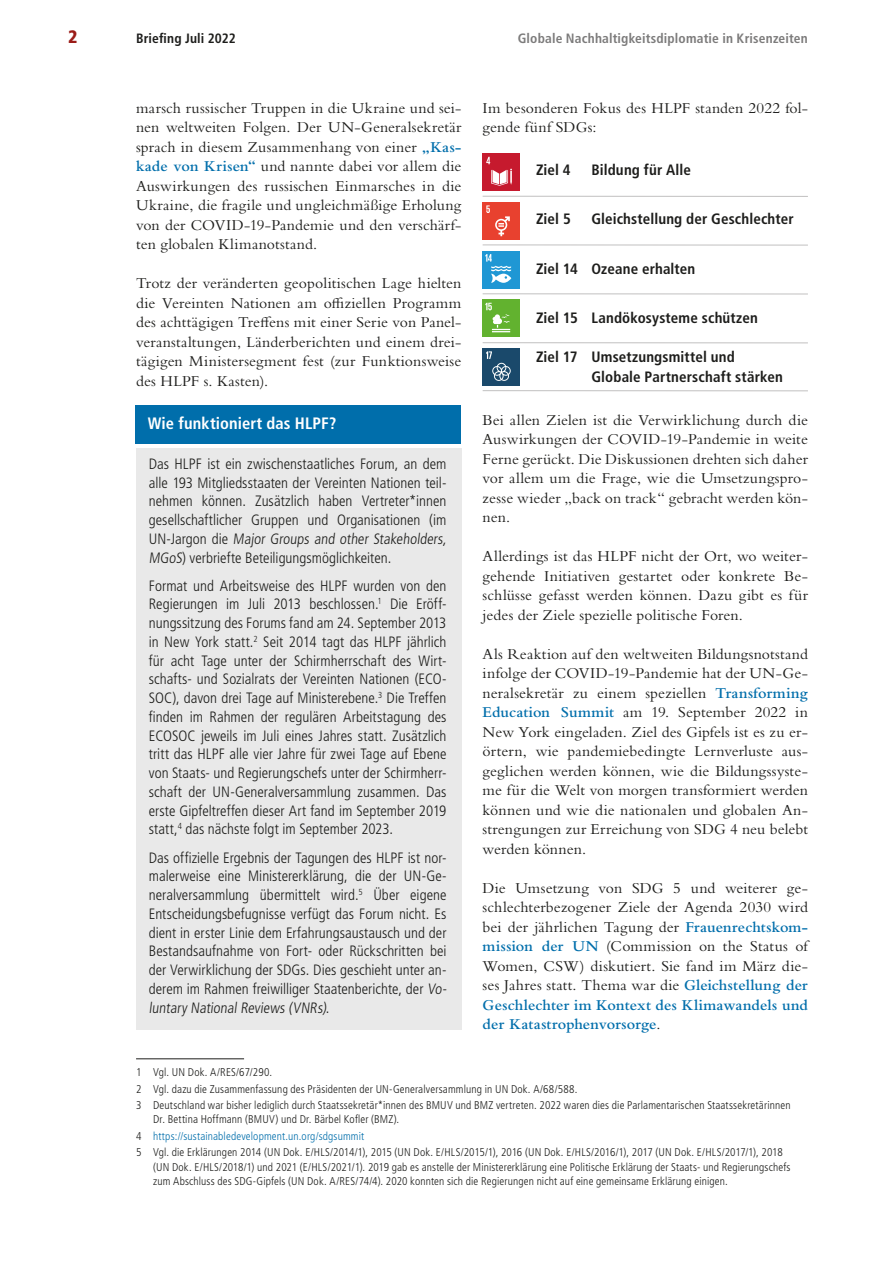
<style>
.page{position:relative;width:893px;height:1263px;background:#fff}
.page>*{position:absolute;margin:0;border:0;box-sizing:border-box;transform-origin:0 0}
.t1{font:900 condensed 18px "Frutiger LT Std";color:#9b1c18}
.Kasten_Titel{font:700 condensed 16.5px "Frutiger LT Std";letter-spacing:.005em;color:#fff}
.Text{font:15.75px/19.5px "Bembo Std";letter-spacing:.01em;color:#1d1d1b;text-align:justify}
.Kasten_Text{font:300 condensed 15px/18.8px "Frutiger LT Std";color:#1d1d1b}
.Text-2{font:700 condensed 15px/19.5px "Frutiger LT Std";letter-spacing:.01em;color:#1d1d1b}
.t2{font:700 condensed 13.5px "Frutiger LT Std";letter-spacing:.01em;color:#7c7b7b}
.t3{font:700 condensed 13.5px "Frutiger LT Std";letter-spacing:.01em;color:#1d1d1b}
.Fußnoten{font:300 condensed 11.25px/14.2px "Frutiger LT Std";letter-spacing:.01em;color:#1d1d1b}
.Fußnoten-2{font:300 condensed 11.25px "Frutiger LT Std";letter-spacing:.01em;color:#006eab}
.s1{font-weight:600;color:#006eab}
.s2{color:#1d1d1b}
</style>
<div class="page">
<div style="left:136px;top:405px;width:325px;height:38px;background:#006eab"></div>
<div style="left:136px;top:448px;width:325px;height:581px;background:#e9e9e9"></div>
<hr style="left:136px;top:1058px;width:108px;height:1px;background:#1d1d1b">
<div style="left:483px;top:154px;width:37px;height:37px;background:#c61a2e"></div>
<svg style="left:486px;top:157px;width:26px;height:29px"></svg>
<div style="left:483px;top:202px;width:37px;height:38px;background:#e8412f"></div>
<svg style="left:486px;top:205px;width:24px;height:31px"></svg>
<div style="left:483px;top:251px;width:37px;height:37px;background:#1f97d4"></div>
<svg style="left:485px;top:254px;width:26px;height:29px"></svg>
<div style="left:483px;top:300px;width:37px;height:37px;background:#62b22f"></div>
<svg style="left:485px;top:303px;width:25px;height:29px"></svg>
<div style="left:483px;top:348px;width:37px;height:38px;background:#1a496b"></div>
<svg style="left:486px;top:351px;width:25px;height:30px"></svg>
<hr style="left:483px;top:342px;width:325px;height:1px;background:#c1c0c0">
<hr style="left:483px;top:390px;width:325px;height:1px;background:#c1c0c0">
<hr style="left:483px;top:293px;width:325px;height:1px;background:#c1c0c0">
<hr style="left:483px;top:244px;width:325px;height:2px;background:#c1c0c0">
<hr style="left:483px;top:196px;width:325px;height:1px;background:#c1c0c0">
<p class="t1" style="left:68px;top:26px;width:11px">2</p>
<p class="t3" style="left:136px;top:31px;width:101px">Briefing Juli 2022</p>
<p class="t2" style="left:518px;top:31px;width:292px">Globale Nachhaltigkeitsdiplomatie in Krisenzeiten</p>
<p class="Text" style="left:136px;top:98px;width:327px">marsch russischer Truppen in die Ukraine und sei&shy;nen weltweiten Folgen. Der UN-Generalsekretär sprach in diesem Zusammenhang von einer <span class="s1">„Kas&shy;kade von Krisen“</span> und nannte dabei vor allem die Auswirkungen des russischen Einmarsches in die Ukraine, die fragile und ungleichmäßige Erholung von der COVID-19-Pandemie und den verschärf&shy;ten globalen Klimanotstand.</p>
<p class="Text" style="left:136px;top:273px;width:327px">Trotz der veränderten geopolitischen Lage hielten die Vereinten Nationen am offiziellen Programm des achttägigen Treffens mit einer Serie von Panel&shy;veranstaltungen, Länderberichten und einem drei&shy;tägigen Ministersegment fest (zur Funktionsweise des HLPF s. Kasten).</p>
<p class="Kasten_Titel" style="left:148px;top:414px;width:190px">Wie funktioniert das HLPF?</p>
<p class="Kasten_Text" style="left:149px;top:454px;width:301px">Das HLPF ist ein zwischenstaatliches Forum, an dem alle 193 Mitgliedsstaaten der Vereinten Nationen teil&shy;nehmen können. Zusätzlich haben Vertreter*innen gesellschaftlicher Gruppen und Organisationen (im UN -Jargon die Major Groups and other Stakeholders, MGoS) verbriefte Beteiligungsmöglichkeiten.</p>
<p class="Kasten_Text" style="left:149px;top:576px;width:299px;text-align:justify">Format und Arbeitsweise des HLPF wurden von den Regierungen im Juli 2013 beschlossen.<sup>1</sup> Die Eröff&shy;nungssitzung des Forums fand am 24. September 2013 in New York statt.<sup>2</sup> Seit 2014 tagt das HLPF jährlich für acht Tage unter der Schirmherrschaft des Wirt&shy;schafts- und Sozialrats der Vereinten Nationen (ECO-SOC), davon drei Tage auf Ministerebene.<sup>3</sup> Die Treffen finden im Rahmen der regulären Arbeitstagung des ECOSOC jeweils im Juli eines Jahres statt. Zusätzlich tritt das HLPF alle vier Jahre für zwei Tage auf Ebene von Staats- und Regierungschefs unter der Schirmherr&shy;schaft der UN-Generalversammlung zusammen. Das erste Gipfeltreffen dieser Art fand im September 2019 statt,<sup>4</sup> das nächste folgt im September 2023.</p>
<p class="Kasten_Text" style="left:149px;top:848px;width:301px">Das offizielle Ergebnis der Tagungen des HLPF ist nor&shy;malerweise eine Ministererklärung, die der UN-Ge&shy;neralversammlung übermittelt wird.<sup>5</sup> Über eigene Entscheidungsbefugnisse verfügt das Forum nicht. Es dient in erster Linie dem Erfahrungsaustausch und der Bestandsaufnahme von Fort- oder Rückschritten bei der Verwirklichung der SDGs. Dies geschieht unter an&shy;derem im Rahmen freiwilliger Staatenberichte, der Vo&shy;luntary National Reviews (VNRs).</p>
<p class="Text" style="left:483px;top:98px;width:327px">Im besonderen Fokus des HLPF standen 2022 fol&shy;gende fünf SDGs:</p>
<p class="Text-2" style="left:536px;top:160px;width:36px">Ziel 4</p>
<p class="Text-2" style="left:591px;top:160px;width:101px">Bildung für Alle</p>
<p class="Text-2" style="left:536px;top:210px;width:36px">Ziel 5</p>
<p class="Text-2" style="left:591px;top:210px;width:204px">Gleichstellung der Geschlechter</p>
<p class="Text-2" style="left:536px;top:259px;width:161px">Ziel 14 Ozeane erhalten</p>
<p class="Text-2" style="left:536px;top:308px;width:223px">Ziel 15 Landökosysteme schützen</p>
<p class="Text-2" style="left:591px;top:347px;width:193px;text-indent:-55px">Ziel 17 Umsetzungsmittel und<br>Globale Partnerschaft stärken</p>
<p class="Text" style="left:483px;top:410px;width:327px">Bei allen Zielen ist die Verwirklichung durch die Auswirkungen der COVID-19-Pandemie in weite Ferne gerückt. Die Diskussionen drehten sich daher vor allem um die Frage, wie die Umsetzungspro&shy;zesse wieder „back on track“ gebracht werden kön&shy;nen.</p>
<p class="Text" style="left:483px;top:546px;width:327px">Allerdings ist das HLPF nicht der Ort, wo weiter&shy;gehende Initiativen gestartet oder konkrete Be&shy;schlüsse gefasst werden können. Dazu gibt es für jedes der Ziele spezielle politische Foren.</p>
<p class="Text" style="left:483px;top:644px;width:327px">Als Reaktion auf den weltweiten Bildungsnotstand infolge der COVID-19-Pandemie hat der UN-Ge&shy;neralsekretär zu einem speziellen <span class="s1">Transforming Education Summit</span> am 19. September 2022 in New York eingeladen. Ziel des Gipfels ist es zu er&shy;örtern, wie pandemiebedingte Lernverluste aus&shy;geglichen werden können, wie die Bildungssyste&shy;me für die Welt von morgen transformiert werden können und wie die nationalen und globalen An&shy;strengungen zur Erreichung von SDG 4 neu belebt werden können.</p>
<p class="Text" style="left:483px;top:878px;width:327px">Die Umsetzung von SDG 5 und weiterer ge&shy;schlechterbezogener Ziele der Agenda 2030 wird bei der jährlichen Tagung der <span class="s1">Frauenrechtskom&shy;mission der UN</span> (Commission on the Status of Women, CSW) diskutiert. Sie fand im März die&shy;ses Jahres statt. Thema war die <span class="s1">Gleichstellung der Geschlechter im Kontext des Klimawandels und der Katastrophenvorsorge</span>.</p>
<p class="Fußnoten" style="left:136px;top:1065px;width:138px">1 Vgl. UN Dok. A/RES/67/290.</p>
<p class="Fußnoten" style="left:136px;top:1082px;width:443px">2 Vgl. dazu die Zusammenfassung des Präsidenten der UN-Generalversammlung in UN Dok. A/68/588.</p>
<p class="Fußnoten" style="left:153px;top:1098px;width:639px;text-indent:-17px">3 Deutschland war bisher lediglich durch Staatssekretär*innen des BMUV und BMZ vertreten. 2022 waren dies die Parlamentarischen Staatssekretärinnen<br>Dr. Bettina Hoffmann (BMUV) und Dr. Bärbel Kofler (BMZ).</p>
<p class="Fußnoten-2" style="left:136px;top:1129px;width:230px"><span class="s2">4</span> https://sustainabledevelopment.un.org/sdgsummit</p>
<p class="Fußnoten" style="left:153px;top:1145px;width:639px;text-indent:-17px">5 Vgl. die Erklärungen 2014 (UN Dok. E/HLS/2014/1), 2015 (UN Dok. E/HLS/2015/1), 2016 (UN Dok. E/HLS/2016/1), 2017 (UN Dok. E/HLS/2017/1), 2018 (UN Dok. E/HLS/2018/1) und 2021 (E/HLS/2021/1). 2019 gab es anstelle der Ministererklärung eine Politische Erklärung der Staats- und Regierungschefs zum Abschluss des SDG-Gipfels (UN Dok. A/RES/74/4). 2020 konnten sich die Regierungen nicht auf eine gemeinsame Erklärung einigen.</p>
</div>
